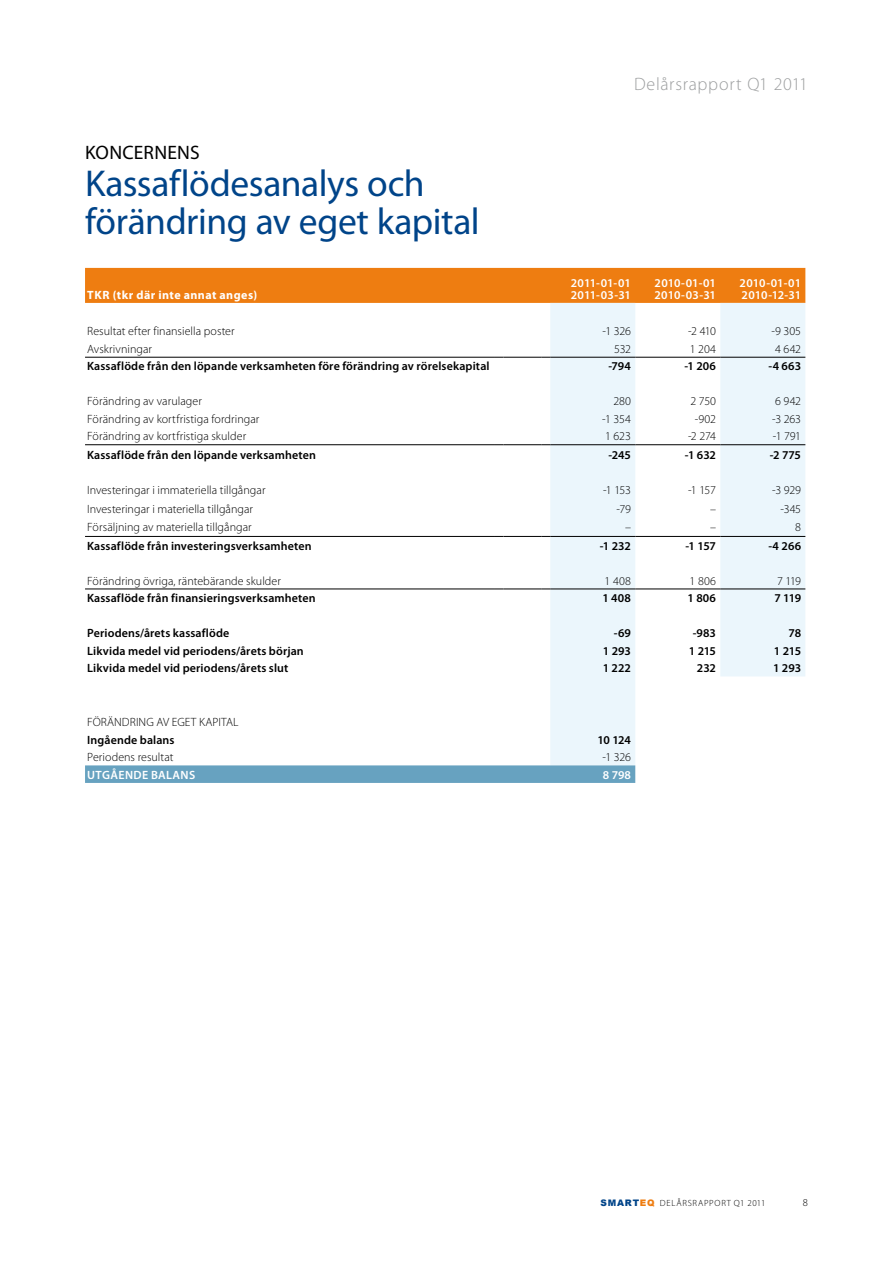
<style>
.page{position:relative;width:893px;height:1263px;background:#fff}
.page>*{position:absolute;margin:0;border:0;box-sizing:border-box;transform-origin:0 0}
.t1{font:37.5px/37.5px "Myriad Pro";letter-spacing:-.01em;color:#004489}
.t2{font:19.5px "Myriad Pro";letter-spacing:.005em;color:#000}
.t3{font:300 18px "Myriad Pro";letter-spacing:-.01em;color:#9c9e9f}
.t4{font:300 12px "Myriad Pro";color:#000}
.t5{font:600 12px "Myriad Pro";letter-spacing:.01em;color:#000}
.t6{font:600 12px/11.2px "Myriad Pro";letter-spacing:-.005em;color:#fff}
.t7{font:700 12px "Myriad Pro";letter-spacing:.035em;color:#fff}
.t8{font:300 10.5px "Myriad Pro";color:#000}
.t9{font:300 9px "Myriad Pro";letter-spacing:.08em;color:#000}
.s1{font-family:"Arial";font-weight:900;color:#004489}
.s2{font-family:"Arial";font-weight:900;color:#ee7d11}
</style>
<div class="page">
<div style="left:85px;top:268px;width:720px;height:35px;background:#ee7d11"></div>
<svg style="left:550px;top:303px;width:255px;height:462px;fill:#ebf6fc"></svg>
<svg style="left:85px;top:765px;width:550px;height:18px;background:#6ba4c1"></svg>
<hr style="left:85px;top:357px;width:410px;height:1px;background:#000">
<hr style="left:503px;top:357px;width:39px;height:1px;background:#000">
<hr style="left:550px;top:357px;width:85px;height:1px;background:#000">
<hr style="left:635px;top:357px;width:85px;height:1px;background:#000">
<hr style="left:720px;top:357px;width:85px;height:1px;background:#000">
<hr style="left:85px;top:444px;width:410px;height:1px;background:#000">
<hr style="left:503px;top:444px;width:39px;height:1px;background:#000">
<hr style="left:550px;top:444px;width:85px;height:1px;background:#000">
<hr style="left:635px;top:444px;width:85px;height:1px;background:#000">
<hr style="left:720px;top:444px;width:85px;height:1px;background:#000">
<hr style="left:85px;top:536px;width:410px;height:1px;background:#000">
<hr style="left:503px;top:536px;width:39px;height:1px;background:#000">
<hr style="left:550px;top:536px;width:85px;height:1px;background:#000">
<hr style="left:635px;top:536px;width:85px;height:1px;background:#000">
<hr style="left:720px;top:536px;width:85px;height:1px;background:#000">
<hr style="left:85px;top:589px;width:410px;height:1px;background:#000">
<hr style="left:503px;top:589px;width:39px;height:1px;background:#000">
<hr style="left:550px;top:589px;width:85px;height:1px;background:#000">
<hr style="left:635px;top:589px;width:85px;height:1px;background:#000">
<hr style="left:720px;top:589px;width:85px;height:1px;background:#000">
<h2 class="t2" style="left:85px;top:140px;width:116px">Koncernens</h2>
<h1 class="t1" style="left:85px;top:164px;width:396px">Kassaflödesanalys och förändring av eget kapital</h1>
<h3 class="t3" style="left:634px;top:73px;width:175px">Delårsrapport Q1 2011</h3>
<p class="t6" style="left:571px;top:277px;width:62px">2011-01-01<br>2011-03-31</p>
<p class="t6" style="left:654px;top:277px;width:63px">2010-01-01<br>2010-03-31</p>
<p class="t6" style="left:740px;top:277px;width:63px">2010-01-01</p>
<p class="t7" style="left:87px;top:287px;width:171px">TKR (tkr där inte annat anges)</p>
<p class="t6" style="left:742px;top:289px;width:61px">2010-12-31</p>
<p class="t4" style="left:87px;top:323px;width:149px">Resultat efter finansiella poster</p>
<p class="t4" style="left:602px;top:323px;width:30px">-1 326</p>
<p class="t4" style="left:688px;top:323px;width:29px">-2 410</p>
<p class="t4" style="left:771px;top:323px;width:31px">-9 305</p>
<p class="t4" style="left:87px;top:342px;width:66px">Avskrivningar</p>
<p class="t4" style="left:614px;top:342px;width:18px">532</p>
<p class="t4" style="left:690px;top:342px;width:28px">1 204</p>
<p class="t4" style="left:775px;top:342px;width:28px">4 642</p>
<p class="t5" style="left:87px;top:359px;width:404px">Kassaflöde från den löpande verksamheten före förändring av rörelsekapital</p>
<p class="t5" style="left:608px;top:359px;width:24px">-794</p>
<p class="t5" style="left:684px;top:359px;width:33px">-1 206</p>
<p class="t5" style="left:768px;top:359px;width:34px">-4 663</p>
<p class="t4" style="left:87px;top:394px;width:116px">Förändring av varulager</p>
<p class="t4" style="left:613px;top:394px;width:19px">280</p>
<p class="t4" style="left:690px;top:394px;width:27px">2 750</p>
<p class="t4" style="left:775px;top:394px;width:27px">6 942</p>
<p class="t4" style="left:87px;top:412px;width:174px">Förändring av kortfristiga fordringar</p>
<p class="t4" style="left:602px;top:412px;width:30px">-1 354</p>
<p class="t4" style="left:695px;top:412px;width:23px">-902</p>
<p class="t4" style="left:772px;top:412px;width:30px">-3 263</p>
<p class="t4" style="left:87px;top:429px;width:161px">Förändring av kortfristiga skulder</p>
<p class="t4" style="left:605px;top:429px;width:27px">1 623</p>
<p class="t4" style="left:688px;top:429px;width:30px">-2 274</p>
<p class="t4" style="left:773px;top:429px;width:30px">-1 791</p>
<p class="t5" style="left:87px;top:447px;width:230px">Kassaflöde från den löpande verksamheten</p>
<p class="t5" style="left:608px;top:447px;width:24px">-245</p>
<p class="t5" style="left:685px;top:447px;width:33px">-1 632</p>
<p class="t5" style="left:770px;top:447px;width:33px">-2 775</p>
<p class="t4" style="left:87px;top:483px;width:180px">Investeringar i immateriella tillgångar</p>
<p class="t4" style="left:603px;top:483px;width:29px">-1 153</p>
<p class="t4" style="left:688px;top:483px;width:30px">-1 157</p>
<p class="t4" style="left:772px;top:483px;width:30px">-3 929</p>
<p class="t4" style="left:87px;top:501px;width:168px">Investeringar i materiella tillgångar</p>
<p class="t4" style="left:616px;top:501px;width:16px">-79</p>
<p class="t4" style="left:710px;top:501px;width:7px">–</p>
<p class="t4" style="left:780px;top:501px;width:22px">-345</p>
<p class="t4" style="left:87px;top:520px;width:166px">Försäljning av materiella tillgångar</p>
<p class="t4" style="left:625px;top:520px;width:7px">–</p>
<p class="t4" style="left:710px;top:520px;width:7px">–</p>
<p class="t4" style="left:795px;top:520px;width:7px">8</p>
<p class="t5" style="left:87px;top:538px;width:226px">Kassaflöde från investeringsverksamheten</p>
<p class="t5" style="left:600px;top:538px;width:33px">-1 232</p>
<p class="t5" style="left:685px;top:538px;width:32px">-1 157</p>
<p class="t5" style="left:768px;top:538px;width:34px">-4 266</p>
<p class="t4" style="left:87px;top:573px;width:195px">Förändring övriga, räntebärande skulder</p>
<p class="t4" style="left:604px;top:573px;width:28px">1 408</p>
<p class="t4" style="left:690px;top:573px;width:28px">1 806</p>
<p class="t4" style="left:777px;top:573px;width:26px">7 119</p>
<p class="t5" style="left:87px;top:590px;width:230px">Kassaflöde från finansieringsverksamheten</p>
<p class="t5" style="left:602px;top:590px;width:30px">1 408</p>
<p class="t5" style="left:687px;top:590px;width:30px">1 806</p>
<p class="t5" style="left:774px;top:590px;width:28px">7 119</p>
<p class="t5" style="left:87px;top:625px;width:144px">Periodens/årets kassaflöde</p>
<p class="t5" style="left:614px;top:625px;width:19px">-69</p>
<p class="t5" style="left:693px;top:625px;width:25px">-983</p>
<p class="t5" style="left:788px;top:625px;width:14px">78</p>
<p class="t5" style="left:87px;top:643px;width:218px">Likvida medel vid periodens/årets början</p>
<p class="t5" style="left:603px;top:643px;width:30px">1 293</p>
<p class="t5" style="left:689px;top:643px;width:29px">1 215</p>
<p class="t5" style="left:774px;top:643px;width:29px">1 215</p>
<p class="t5" style="left:87px;top:660px;width:203px">Likvida medel vid periodens/årets slut</p>
<p class="t5" style="left:603px;top:660px;width:30px">1 222</p>
<p class="t5" style="left:697px;top:660px;width:21px">232</p>
<p class="t5" style="left:773px;top:660px;width:30px">1 293</p>
<p class="t4" style="left:87px;top:715px;width:141px">FÖRÄNDRING AV EGET KAPITAL</p>
<p class="t5" style="left:87px;top:732px;width:89px">Ingående balans</p>
<p class="t5" style="left:597px;top:732px;width:35px">10 124</p>
<p class="t4" style="left:87px;top:750px;width:88px">Periodens resultat</p>
<p class="t4" style="left:602px;top:750px;width:30px">-1 326</p>
<p class="t6" style="left:87px;top:769px;width:72px">Utgående bala</p>
<p class="t6" style="left:181px;top:769px;width:15px">ns</p>
<p class="t6" style="left:603px;top:769px;width:30px">8 798</p>
<p class="t9" style="left:601px;top:1197px;width:166px"><span class="s1">SMART</span><span class="s2">EQ</span> Delårsrapport Q1 2011</p>
<p class="t8" style="left:803px;top:1196px;width:7px">8</p>
</div>
